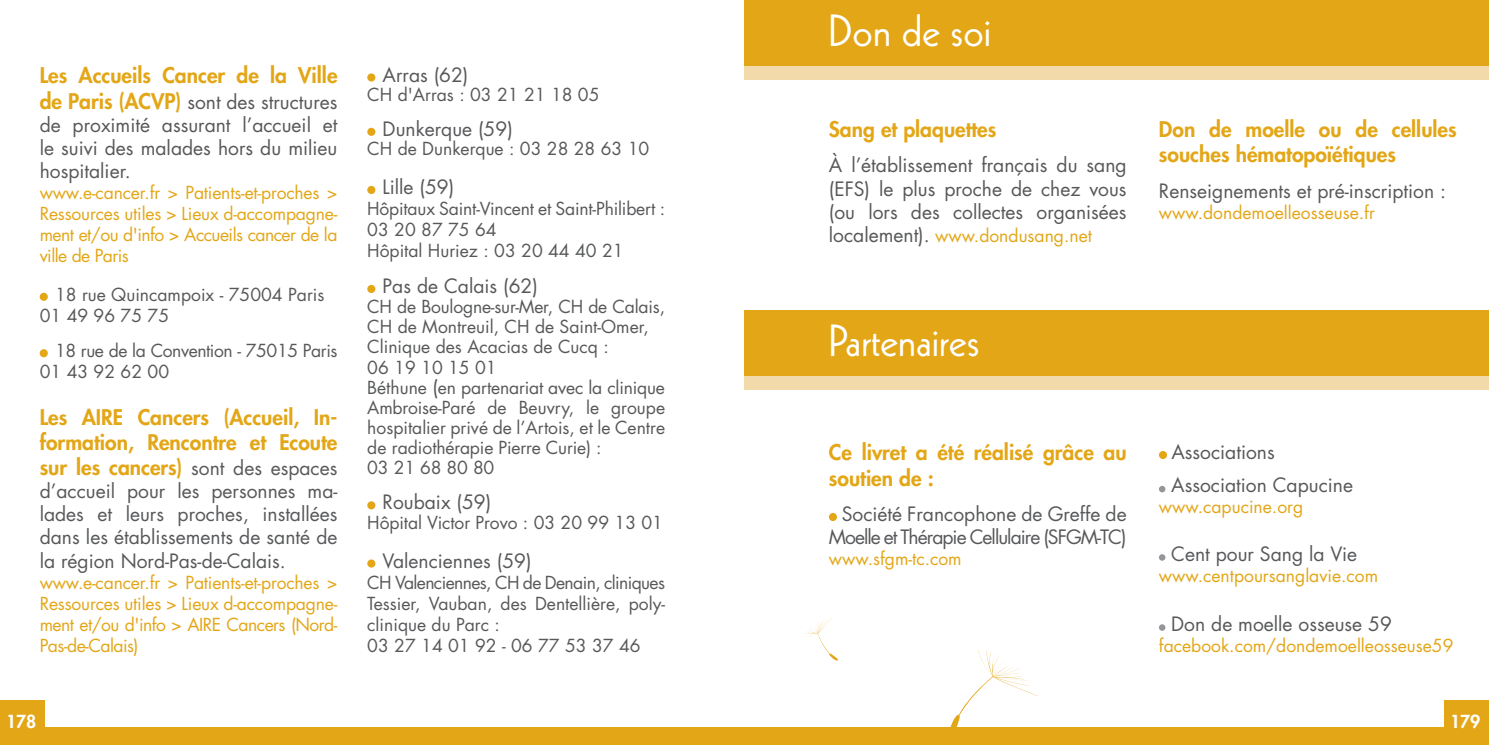
<style>
.page{position:relative;width:1489px;height:745px;background:#fff}
.page>*{position:absolute;margin:0;border:0;box-sizing:border-box;transform-origin:0 0}
.t1{font:43.75px "Kabel";color:#fff}
.t2{font:800 21px/25.2px "Futura";color:#e3a616}
.t3{font:19.25px/23.1px "Futura";color:#57585a;text-align:justify}
.t4{font:19.25px/23.1px "Futura";letter-spacing:-.05em;color:#57585a;text-align:right}
.t5{font:17.5px/20.1px "Futura";color:#57585a}
.t6{font:17.5px/21px "Futura";color:#e3a616;text-align:justify}
.t7{font:17.5px/21px "Futura";letter-spacing:-.025em;color:#57585a}
.t8{font:800 17.5px "Futura";letter-spacing:-.01em;color:#fff}
.s1{font-weight:800;font-size:21px;color:#e3a616}
.s2{font-weight:400;font-size:19.25px;color:#57585a}
.s3{font-size:19.25px}
.s4{font-size:19.25px;color:#57585a}
</style>
<div class="page">
<div style="left:40px;top:292px;width:8px;height:9px;background:#e3a616;border-radius:50%"></div>
<div style="left:40px;top:349px;width:8px;height:8px;background:#e3a616;border-radius:50%"></div>
<div style="left:367px;top:73px;width:8px;height:8px;background:#e3a616;border-radius:50%"></div>
<div style="left:367px;top:128px;width:8px;height:8px;background:#e3a616;border-radius:50%"></div>
<div style="left:367px;top:186px;width:8px;height:8px;background:#e3a616;border-radius:50%"></div>
<div style="left:367px;top:285px;width:8px;height:8px;background:#e3a616;border-radius:50%"></div>
<div style="left:367px;top:501px;width:8px;height:8px;background:#e3a616;border-radius:50%"></div>
<div style="left:367px;top:559px;width:8px;height:8px;background:#e3a616;border-radius:50%"></div>
<div style="left:0;top:727px;width:1488px;height:17px;background:#e3a616"></div>
<svg style="left:828px;top:512px;width:9px;height:8px"></svg>
<div style="left:744px;top:47px;width:744px;height:33px;background:#f2daab"></div>
<div style="left:744px;top:357px;width:744px;height:32px;background:#f2daab"></div>
<div style="left:744px;top:0;width:744px;height:66px;background:#e3a616"></div>
<div style="left:744px;top:309px;width:744px;height:66px;background:#e3a616"></div>
<svg style="left:1158px;top:450px;width:8px;height:9px"></svg>
<svg style="left:1158px;top:485px;width:7px;height:7px"></svg>
<svg style="left:1158px;top:554px;width:7px;height:6px"></svg>
<div style="left:1158px;top:624px;width:7px;height:6px;background:#939598;border-radius:50%"></div>
<svg style="left:950px;top:650px;width:88px;height:77px"></svg>
<svg style="left:804px;top:617px;width:34px;height:43px"></svg>
<div style="left:0;top:699px;width:45px;height:45px;background:#e3a616"></div>
<div style="left:1444px;top:699px;width:44px;height:45px;background:#e3a616"></div>
<p class="t2" style="left:40px;top:63px;width:299px">Les Accueils Cancer de la Ville</p>
<p class="t3" style="left:40px;top:90px;width:299px"><span class="s1">de Paris (ACVP)</span> sont des structures de proximité assurant l’accueil et le suivi des malades hors du milieu hospitalier.</p>
<p class="t6" style="left:40px;top:182px;width:299px">www.e-cancer.fr &gt; Patients-et-proches &gt; Ressources utiles &gt; Lieux d-accompagne&shy;ment et/ou d'info &gt; Accueils cancer de la ville de Paris</p>
<p class="t5" style="left:40px;top:284px;width:286px;line-height:21px;text-indent:15px">18 rue Quincampoix - 75004 Paris<br>01 49 96 75 75</p>
<p class="t7" style="left:40px;top:340px;width:299px;text-indent:15px">18 rue de la Convention - 75015 Paris<br>01 43 92 62 00</p>
<p class="t2" style="left:40px;top:404px;width:299px;text-align:justify">Les AIRE Cancers (Accueil, In&shy;formation, Rencontre et Ecoute sur les cancers) <span class="s2">sont des espaces</span></p>
<p class="t3" style="left:40px;top:479px;width:299px">d’accueil pour les personnes ma&shy;lades et leurs proches, installées dans les établissements de santé de la région Nord-Pas-de-Calais.</p>
<p class="t6" style="left:40px;top:571px;width:299px">www.e-cancer.fr &gt; Patients-et-proches &gt; Ressources utiles &gt; Lieux d-accompagne&shy;ment et/ou d'info &gt; AIRE Cancers (Nord-Pas-de-Calais)</p>
<p class="t3" style="left:382px;top:63px;width:87px">Arras (62)</p>
<p class="t5" style="left:367px;top:84px;width:234px">CH d'Arras : 03 21 21 18 05</p>
<p class="t3" style="left:382px;top:117px;width:132px">Dunkerque (59)</p>
<p class="t5" style="left:367px;top:139px;width:283px">CH de Dunkerque : 03 28 28 63 10</p>
<p class="t3" style="left:382px;top:175px;width:73px">Lille (59)</p>
<p class="t5" style="left:367px;top:198px;width:299px;line-height:21px">Hôpitaux Saint-Vincent et Saint-Philibert :<br>03 20 87 75 64<br>Hôpital Huriez : 03 20 44 40 21</p>
<p class="t3" style="left:382px;top:274px;width:157px">Pas de Calais (62)</p>
<p class="t5" style="left:367px;top:297px;width:299px">CH de Boulogne-sur-Mer, CH de Calais,<br>CH de Montreuil, CH de Saint-Omer,<br>Clinique des Acacias de Cucq :<br>06 19 10 15 01<br>Béthune <span class="s3">(</span>en partenariat avec la clinique<br>Ambroise-Paré de Beuvry, le groupe hospitalier privé de l’Artois, et le Centre de radiothérapie Pierre Curie) :<br>03 21 68 80 80</p>
<p class="t3" style="left:382px;top:490px;width:110px">Roubaix (59)</p>
<p class="t5" style="left:367px;top:512px;width:297px">Hôpital Victor Provo : 03 20 99 13 01</p>
<p class="t3" style="left:382px;top:549px;width:150px">Valenciennes (59)</p>
<p class="t5" style="left:367px;top:571px;width:299px;line-height:21px">CH Valenciennes, CH de Denain, cliniques<br>Tessier, Vauban, des Dentellière, poly&shy;clinique du Parc :<br>03 27 14 01 92 - 06 77 53 37 46</p>
<h1 class="t1" style="left:828px;top:5px;width:164px">Don de soi</h1>
<p class="t2" style="left:828px;top:117px;width:169px">Sang et plaquettes</p>
<p class="t3" style="left:828px;top:154px;width:299px">À l’établissement français du sang (EFS) le plus proche de chez vous (ou lors des collectes organisées</p>
<p class="t6" style="left:828px;top:225px;width:265px"><span class="s4">localement).</span> www.dondusang.net</p>
<h1 class="t1" style="left:828px;top:315px;width:152px">Partenaires</h1>
<p class="t2" style="left:1158px;top:117px;width:299px">Don de moelle ou de cellules souches hématopoïétiques</p>
<p class="t3" style="left:1158px;top:179px;width:289px">Renseignements et pré-inscription :</p>
<p class="t6" style="left:1158px;top:202px;width:217px">www.dondemoelleosseuse.fr</p>
<p class="t2" style="left:828px;top:440px;width:299px">Ce livret a été réalisé grâce au soutien de :</p>
<p class="t4" style="left:828px;top:502px;width:299px">Société Francophone de Greffe de<br>Moelle et Thérapie Cellulaire (SFGM-TC)</p>
<p class="t6" style="left:828px;top:548px;width:134px">www.sfgm-tc.com</p>
<p class="t3" style="left:1171px;top:435px;width:183px;line-height:33.2px">Associations<br>Association Capucine</p>
<p class="t6" style="left:1158px;top:496px;width:146px">www.capucine.org</p>
<p class="t3" style="left:1171px;top:542px;width:187px">Cent pour Sang la Vie</p>
<p class="t6" style="left:1158px;top:564px;width:221px">www.centpoursanglavie.com</p>
<p class="t3" style="left:1171px;top:612px;width:222px">Don de moelle osseuse 59</p>
<p class="t6" style="left:1158px;top:634px;width:296px">facebook.com/dondemoelleosseuse59</p>
<p class="t8" style="left:6px;top:709px;width:31px">178</p>
<p class="t8" style="left:1449px;top:709px;width:31px">179</p>
</div>
